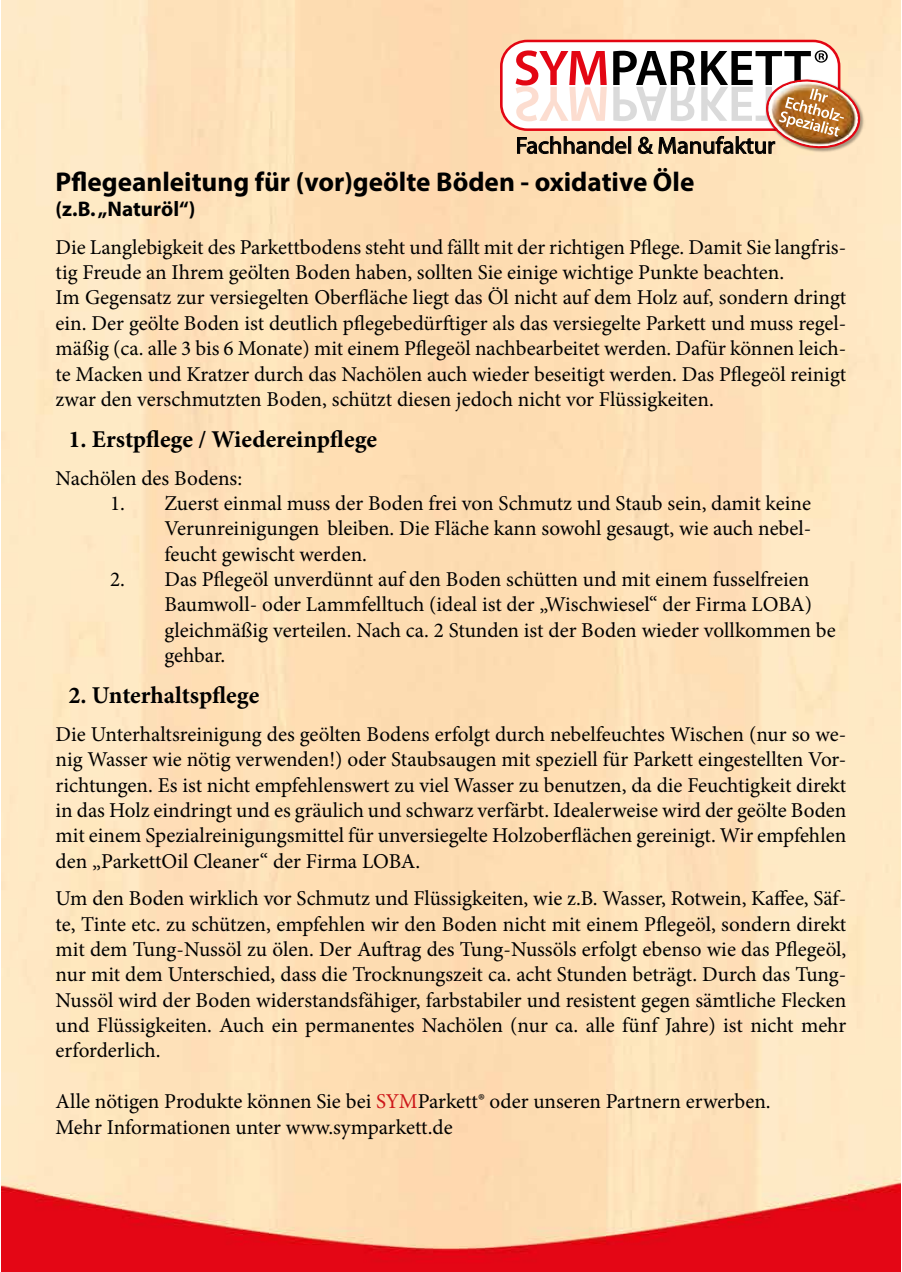
<style>
.page{position:relative;width:902px;height:1272px;background:#fff}
.page>*{position:absolute;margin:0;border:0;box-sizing:border-box;transform-origin:0 0}
.t1{font:700 27.15px "Myriad Pro";color:#000}
.t2{font:700 24.15px "Minion Pro";color:#000}
.t3{font:23.55px "Myriad Pro";color:#000}
.t4{font:21.15px/25.3px "Minion Pro";color:#000}
.t5{font:700 21.15px "Myriad Pro";color:#000}
.s1{color:#cd171a}
</style>
<div class="page">
<img style="left:1px;top:0;width:899px;height:1271px">
<div style="left:501px;top:41px;width:338px;height:89px;background:#fff;border-radius:26px"></div>
<div style="left:500px;top:40px;width:340px;height:91px;border:3px solid #e30613;border-radius:26px"></div>
<img style="left:862px;top:78px;width:3px;height:75px">
<svg style="left:515px;top:50px;width:347px;height:104px"></svg>
<p class="t3" style="left:515px;top:131px;width:261px">Fachhandel &amp; Manufaktur</p>
<p class="t1" style="left:56px;top:164px;width:640px">Pflegeanleitung für (vor)geölte Böden - oxidative Öle</p>
<p class="t5" style="left:56px;top:195px;width:141px">(z.B. „Naturöl“)</p>
<p class="t4" style="left:56px;top:234px;width:792px">Die Langlebigkeit des Parkettbodens steht und fällt mit der richtigen Pflege. Damit Sie langfris&shy;tig Freude an Ihrem geölten Boden haben, sollten Sie einige wichtige Punkte beachten.<br>Im Gegensatz zur versiegelten Oberfläche liegt das Öl nicht auf dem Holz auf, sondern dringt ein. Der geölte Boden ist deutlich pflegebedürftiger als das versiegelte Parkett und muss regel&shy;mäßig (ca. alle 3 bis 6 Monate) mit einem Pflegeöl nachbearbeitet werden. Dafür können leich&shy;te Macken und Kratzer durch das Nachölen auch wieder beseitigt werden. Das Pflegeöl reinigt zwar den verschmutzten Boden, schützt diesen jedoch nicht vor Flüssigkeiten.</p>
<p class="t2" style="left:68px;top:422px;width:310px">1. Erstpflege / Wiedereinpflege</p>
<p class="t4" style="left:56px;top:465px;width:188px">Nachölen des Bodens:</p>
<p class="t4" style="left:164px;top:490px;width:648px;text-align:justify;text-indent:-54px">1. Zuerst einmal muss der Boden frei von Schmutz und Staub sein, damit keine Verunreinigungen bleiben. Die Fläche kann sowohl gesaugt, wie auch nebel&shy;feucht gewischt werden.</p>
<p class="t4" style="left:164px;top:566px;width:672px;text-indent:-54px">2. Das Pflegeöl unverdünnt auf den Boden schütten und mit einem fusselfreien Baumwoll- oder Lammfelltuch (ideal ist der „Wischwiesel“ der Firma LOBA) gleichmäßig verteilen. Nach ca. 2 Stunden ist der Boden wieder vollkommen be gehbar.</p>
<p class="t2" style="left:68px;top:678px;width:192px">2. Unterhaltspflege</p>
<p class="t4" style="left:56px;top:721px;width:792px;text-align:justify">Die Unterhaltsreinigung des geölten Bodens erfolgt durch nebelfeuchtes Wischen (nur so we&shy;nig Wasser wie nötig verwenden!) oder Staubsaugen mit speziell für Parkett eingestellten Vor&shy;richtungen. Es ist nicht empfehlenswert zu viel Wasser zu benutzen, da die Feuchtigkeit direkt in das Holz eindringt und es gräulich und schwarz verfärbt. Idealerweise wird der geölte Boden mit einem Spezialreinigungsmittel für unversiegelte Holzoberflächen gereinigt. Wir empfehlen den „ParkettOil Cleaner“ der Firma LOBA.</p>
<p class="t4" style="left:56px;top:885px;width:792px;text-align:justify">Um den Boden wirklich vor Schmutz und Flüssigkeiten, wie z.B. Wasser, Rotwein, Kaffee, Säf&shy;te, Tinte etc. zu schützen, empfehlen wir den Boden nicht mit einem Pflegeöl, sondern direkt mit dem Tung-Nussöl zu ölen. Der Auftrag des Tung-Nussöls erfolgt ebenso wie das Pflegeöl, nur mit dem Unterschied, dass die Trocknungszeit ca. acht Stunden beträgt. Durch das Tung-Nussöl wird der Boden widerstandsfähiger, farbstabiler und resistent gegen sämtliche Flecken und Flüssigkeiten. Auch ein permanentes Nachölen (nur ca. alle fünf Jahre) ist nicht mehr erforderlich.</p>
<p class="t4" style="left:56px;top:1088px;width:716px">Alle nötigen Produkte können Sie bei <span class="s1">SYM</span>Parkett® oder unseren Partnern erwerben.<br>Mehr Informationen unter www.symparkett.de</p>
</div>
